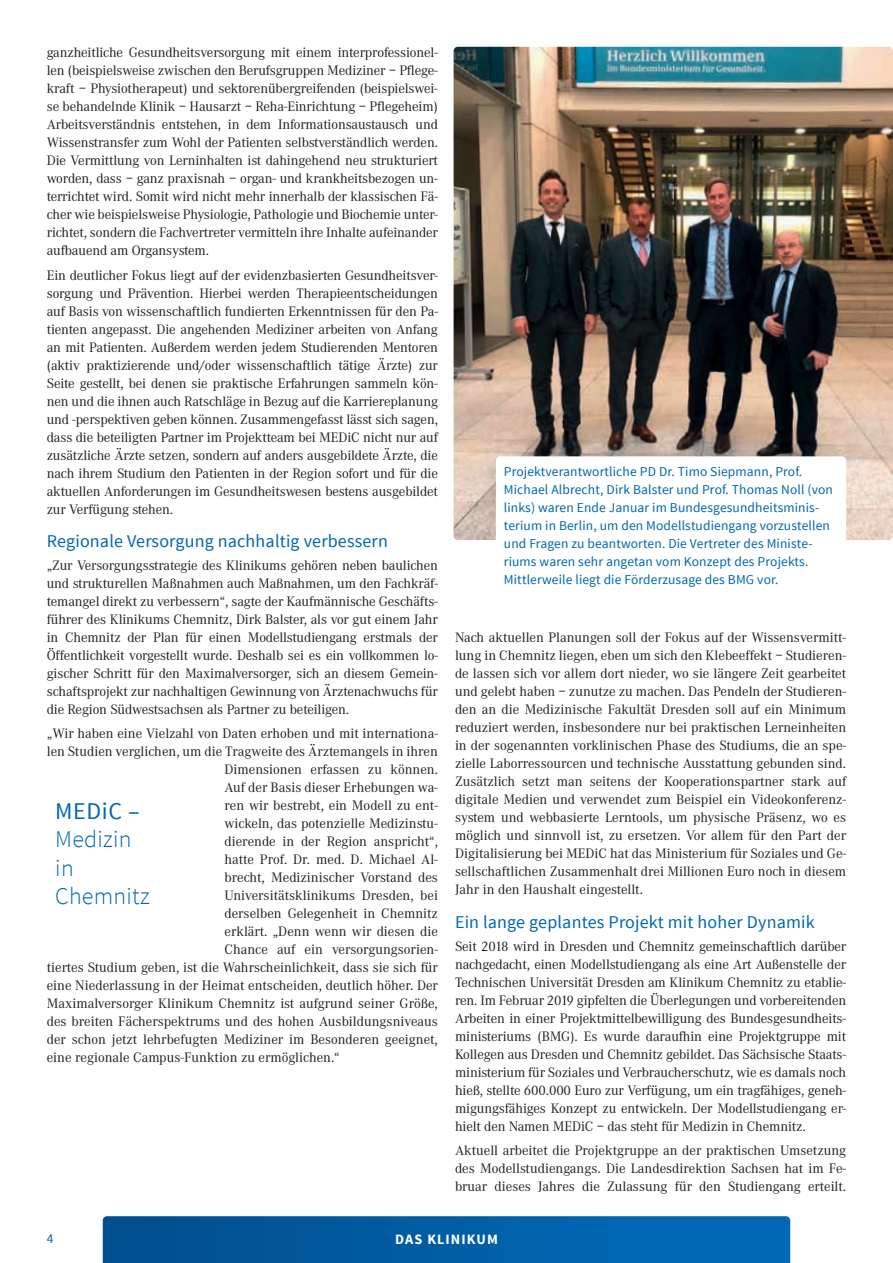
<style>
.page{position:relative;width:893px;height:1263px;background:#fff}
.page>*{position:absolute;margin:0;border:0;box-sizing:border-box;transform-origin:0 0}
.t1{font:300 24px/28.5px "Source Sans Pro";letter-spacing:.01em;color:#0166b3}
.t2{font:24px "Source Sans Pro";letter-spacing:.025em;color:#0166b3}
.t3{font:18px "Source Sans Pro";letter-spacing:.01em;color:#0166b3}
.t4{font:14.25px/18px "Corporate A";color:#231f20;text-align:justify}
.t5{font:700 14.25px "Source Sans Pro";letter-spacing:.075em;color:#fff}
.t6{font:13.5px/18px "Source Sans Pro";letter-spacing:.01em;color:#0166b3}
</style>
<div class="page">
<svg style="left:103px;top:1216px;width:687px;height:47px;background:#015da4"></svg>
<img style="left:454px;top:47px;width:439px;height:493px">
<div style="left:496px;top:456px;width:350px;height:89px;background:#fff;border-radius:4px"></div>
<p class="t4" style="left:47px;top:44px;width:393px">ganzheitliche Gesundheitsversorgung mit einem interprofessionel&shy;len (beispielsweise zwischen den Berufsgruppen Mediziner – Pflege&shy;kraft – Physiotherapeut) und sektorenübergreifenden (beispielswei&shy;se behandelnde Klinik – Hausarzt – Reha-Einrichtung – Pflegeheim)<br>Arbeitsverständnis entstehen, in dem Informationsaustausch und Wissenstransfer zum Wohl der Patienten selbstverständlich werden.<br>Die Vermittlung von Lerninhalten ist dahingehend neu strukturiert worden, dass – ganz praxisnah – organ- und krankheitsbezogen un&shy;terrichtet wird. Somit wird nicht mehr innerhalb der klassischen Fä&shy;cher wie beispielsweise Physiologie, Pathologie und Biochemie unter&shy;richtet, sondern die Fachvertreter vermitteln ihre Inhalte aufeinander aufbauend am Organsystem.</p>
<p class="t4" style="left:47px;top:266px;width:393px">Ein deutlicher Fokus liegt auf der evidenzbasierten Gesundheitsver&shy;sorgung und Prävention. Hierbei werden Therapieentscheidungen auf Basis von wissenschaftlich fundierten Erkenntnissen für den Pa&shy;tienten angepasst. Die angehenden Mediziner arbeiten von Anfang an mit Patienten. Außerdem werden jedem Studierenden Mentoren (aktiv praktizierende und/oder wissenschaftlich tätige Ärzte) zur Seite gestellt, bei denen sie praktische Erfahrungen sammeln kön&shy;nen und die ihnen auch Ratschläge in Bezug auf die Karriereplanung und -perspektiven geben können. Zusammengefasst lässt sich sagen, dass die beteiligten Partner im Projektteam bei MEDiC nicht nur auf zusätzliche Ärzte setzen, sondern auf anders ausgebildete Ärzte, die nach ihrem Studium den Patienten in der Region sofort und für die aktuellen Anforderungen im Gesundheitswesen bestens ausgebildet zur Verfügung stehen.</p>
<p class="t3" style="left:47px;top:530px;width:343px">Regionale Versorgung nachhaltig verbessern</p>
<p class="t4" style="left:47px;top:556px;width:393px">„Zur Versorgungsstrategie des Klinikums gehören neben baulichen und strukturellen Maßnahmen auch Maßnahmen, um den Fachkräf&shy;temangel direkt zu verbessern“, sagte der Kaufmännische Geschäfts&shy;führer des Klinikums Chemnitz, Dirk Balster, als vor gut einem Jahr in Chemnitz der Plan für einen Modellstudiengang erstmals der Öffentlichkeit vorgestellt wurde. Deshalb sei es ein vollkommen lo&shy;gischer Schritt für den Maximalversorger, sich an diesem Gemein&shy;schaftsprojekt zur nachhaltigen Gewinnung von Ärztenachwuchs für die Region Südwestsachsen als Partner zu beteiligen.</p>
<p class="t4" style="left:47px;top:725px;width:393px">„Wir haben eine Vielzahl von Daten erhoben und mit internationa-</p>
<p class="t4" style="left:47px;top:743px;width:393px">len Studien verglichen, um die Tragweite des Ärztemangels in ihren</p>
<p class="t4" style="left:224px;top:761px;width:215px">Dimensionen erfassen zu können.</p>
<p class="t4" style="left:224px;top:779px;width:215px">Auf der Basis dieser Erhebungen wa-</p>
<p class="t4" style="left:224px;top:797px;width:215px">ren wir bestrebt, ein Modell zu ent-</p>
<p class="t4" style="left:224px;top:815px;width:215px">wickeln, das potenzielle Medizinstu-</p>
<p class="t4" style="left:224px;top:833px;width:215px">dierende in der Region anspricht“,</p>
<p class="t4" style="left:224px;top:851px;width:215px">hatte Prof. Dr. med. D. Michael Al-</p>
<p class="t4" style="left:224px;top:869px;width:215px">brecht, Medizinischer Vorstand des</p>
<p class="t4" style="left:224px;top:887px;width:215px">Universitätsklinikums Dresden, bei</p>
<p class="t4" style="left:224px;top:905px;width:215px">derselben Gelegenheit in Chemnitz</p>
<p class="t4" style="left:224px;top:923px;width:215px">erklärt. „Denn wenn wir diesen die</p>
<p class="t4" style="left:224px;top:941px;width:215px">Chance auf ein versorgungsorien-</p>
<p class="t4" style="left:47px;top:959px;width:393px">tiertes Studium geben, ist die Wahrscheinlichkeit, dass sie sich für</p>
<p class="t4" style="left:47px;top:977px;width:393px">eine Niederlassung in der Heimat entscheiden, deutlich höher. Der</p>
<p class="t4" style="left:47px;top:995px;width:393px">Maximalversorger Klinikum Chemnitz ist aufgrund seiner Größe,</p>
<p class="t4" style="left:47px;top:1013px;width:393px">des breiten Fächerspektrums und des hohen Ausbildungsniveaus</p>
<p class="t4" style="left:47px;top:1031px;width:393px">der schon jetzt lehrbefugten Mediziner im Besonderen geeignet,</p>
<p class="t4" style="left:47px;top:1049px;width:295px">eine regionale Campus-Funktion zu ermöglichen.“</p>
<h1 class="t2" style="left:55px;top:796px;width:86px">MEDiC –</h1>
<h1 class="t1" style="left:55px;top:825px;width:96px">Medizin in<br>Chemnitz</h1>
<p class="t6" style="left:504px;top:462px;width:331px">Projektverantwortliche PD Dr. Timo Siepmann, Prof.<br>Michael Albrecht, Dirk Balster und Prof. Thomas Noll (von links) waren Ende Januar im Bundesgesundheitsminis&shy;terium in Berlin, um den Modellstudiengang vorzustellen und Fragen zu beantworten. Die Vertreter des Ministe&shy;riums waren sehr angetan vom Konzept des Projekts.<br>Mittlerweile liegt die Förderzusage des BMG vor.</p>
<p class="t4" style="left:455px;top:629px;width:393px">Nach aktuellen Planungen soll der Fokus auf der Wissensvermitt&shy;lung in Chemnitz liegen, eben um sich den Klebeeffekt – Studieren&shy;de lassen sich vor allem dort nieder, wo sie längere Zeit gearbeitet und gelebt haben – zunutze zu machen. Das Pendeln der Studieren&shy;den an die Medizinische Fakultät Dresden soll auf ein Minimum reduziert werden, insbesondere nur bei praktischen Lerneinheiten in der sogenannten vorklinischen Phase des Studiums, die an spe&shy;zielle Laborressourcen und technische Ausstattung gebunden sind.<br>Zusätzlich setzt man seitens der Kooperationspartner stark auf digitale Medien und verwendet zum Beispiel ein Videokonferenz&shy;system und webbasierte Lerntools, um physische Präsenz, wo es möglich und sinnvoll ist, zu ersetzen. Vor allem für den Part der Digitalisierung bei MEDiC hat das Ministerium für Soziales und Ge&shy;sellschaftlichen Zusammenhalt drei Millionen Euro noch in diesem Jahr in den Haushalt eingestellt.</p>
<p class="t3" style="left:455px;top:911px;width:361px">Ein lange geplantes Projekt mit hoher Dynamik</p>
<p class="t4" style="left:455px;top:937px;width:393px">Seit 2018 wird in Dresden und Chemnitz gemeinschaftlich darüber nachgedacht, einen Modellstudiengang als eine Art Außenstelle der Technischen Universität Dresden am Klinikum Chemnitz zu etablie&shy;ren. Im Februar 2019 gipfelten die Überlegungen und vorbereitenden Arbeiten in einer Projektmittelbewilligung des Bundesgesundheits&shy;ministeriums (BMG). Es wurde daraufhin eine Projektgruppe mit Kollegen aus Dresden und Chemnitz gebildet. Das Sächsische Staats&shy;ministerium für Soziales und Verbraucherschutz, wie es damals noch hieß, stellte 600.000 Euro zur Verfügung, um ein tragfähiges, geneh&shy;migungsfähiges Konzept zu entwickeln. Der Modellstudiengang er&shy;hielt den Namen MEDiC – das steht für Medizin in Chemnitz.</p>
<p class="t4" style="left:455px;top:1141px;width:393px">Aktuell arbeitet die Projektgruppe an der praktischen Umsetzung des Modellstudiengangs. Die Landesdirektion Sachsen hat im Fe&shy;bruar dieses Jahres die Zulassung für den Studiengang erteilt.</p>
<p class="t6" style="left:47px;top:1230px;width:8px">4</p>
<p class="t5" style="left:395px;top:1230px;width:104px">DAS KLINIKUM</p>
</div>
